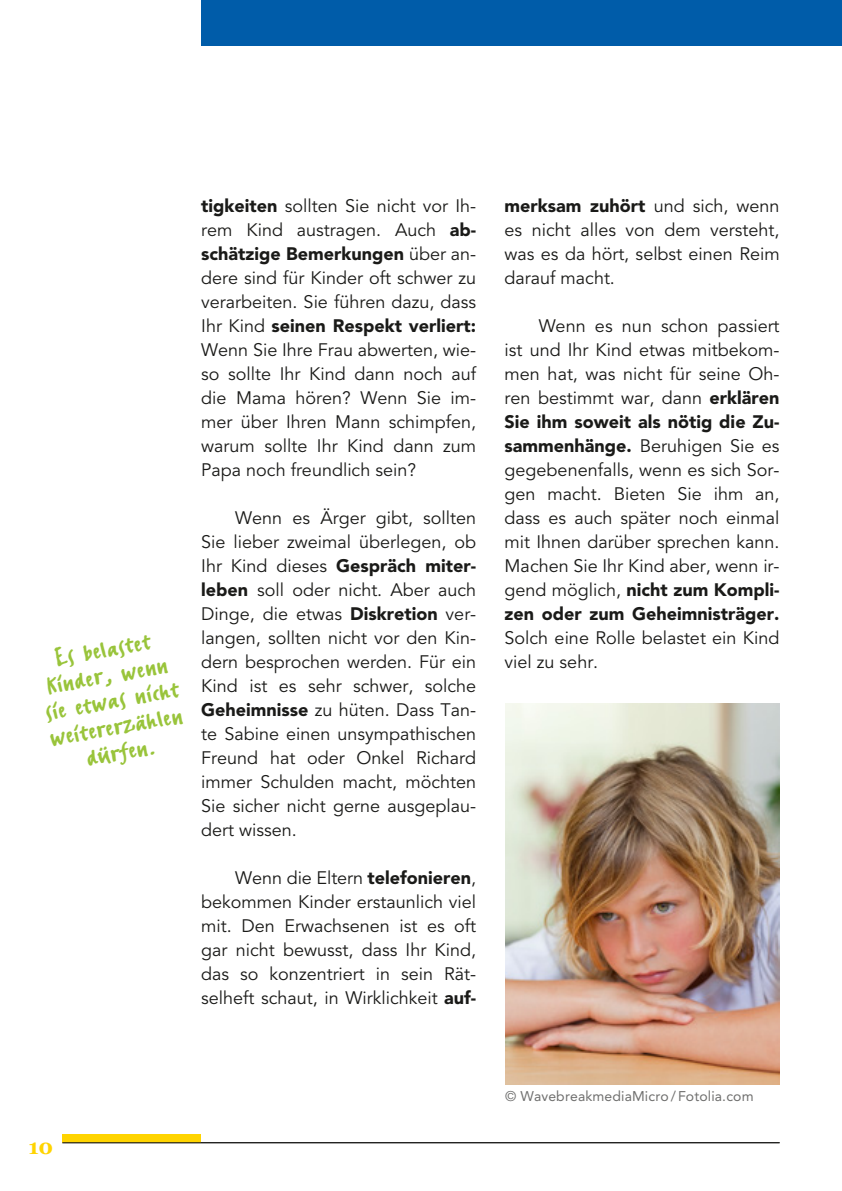
<style>
.page{position:relative;width:842px;height:1191px;background:#fff}
.page>*{position:absolute;margin:0;border:0;box-sizing:border-box;transform-origin:0 0}
.t1{font:28px/26px "FF Erikrighthand";color:#99c43b;text-align:center}
.t2{font:700 21px "Georgia";color:#ffd400}
.t3{font:18px/24px "Avenir";color:#1a1a18;text-align:justify}
.t4{font:14px "Avenir Roman";letter-spacing:.01em;color:#6f6f6e}
.s1{font-weight:900}
</style>
<div class="page">
<div style="left:62px;top:1134px;width:139px;height:8px;background:#ffd400"></div>
<hr style="left:62px;top:1142px;width:718px;height:1px;background:#1a1a18">
<div style="left:201px;top:0;width:641px;height:45px;background:#005ca9"></div>
<img style="left:506px;top:703px;width:274px;height:381px">
<h1 class="t1" style="left:34px;top:648px;width:136px;rotate:-10deg">Es belastet<br>Kinder, wenn sie etwas nicht weitererzählen dürfen.</h1>
<p class="t3" style="left:201px;top:194px;width:277px"><span class="s1">tigkeiten</span> sollten Sie nicht vor Ih&shy;rem Kind austragen. Auch <span class="s1">ab&shy;schätzige Bemerkungen</span> über an&shy;dere sind für Kinder oft schwer zu verarbeiten. Sie führen dazu, dass Ihr Kind <span class="s1">seinen Respekt verliert:<br></span>Wenn Sie Ihre Frau abwerten, wie&shy;so sollte Ihr Kind dann noch auf die Mama hören? Wenn Sie im&shy;mer über Ihren Mann schimpfen, warum sollte Ihr Kind dann zum Papa noch freundlich sein?</p>
<p class="t3" style="left:201px;top:506px;width:276px;text-indent:34px">Wenn es Ärger gibt, sollten Sie lieber zweimal überlegen, ob Ihr Kind dieses <span class="s1">Gespräch miter&shy;leben</span> soll oder nicht. Aber auch Dinge, die etwas <span class="s1">Diskretion</span> ver&shy;langen, sollten nicht vor den Kin&shy;dern besprochen werden. Für ein Kind ist es sehr schwer, solche <span class="s1">Geheimnisse</span> zu hüten. Dass Tan&shy;te Sabine einen unsympathischen Freund hat oder Onkel Richard immer Schulden macht, möchten Sie sicher nicht gerne ausgeplau&shy;dert wissen.</p>
<p class="t3" style="left:201px;top:866px;width:276px;text-indent:34px">Wenn die Eltern <span class="s1">telefonieren</span>, bekommen Kinder erstaunlich viel mit. Den Erwachsenen ist es oft gar nicht bewusst, dass Ihr Kind, das so konzentriert in sein Rät&shy;selheft schaut, in Wirklichkeit <span class="s1">auf-</span></p>
<p class="t3" style="left:505px;top:194px;width:277px"><span class="s1">merksam zuhört</span> und sich, wenn es nicht alles von dem versteht, was es da hört, selbst einen Reim darauf macht.</p>
<p class="t3" style="left:505px;top:314px;width:276px;text-indent:34px">Wenn es nun schon passiert ist und Ihr Kind etwas mitbekom&shy;men hat, was nicht für seine Oh&shy;ren bestimmt war, dann <span class="s1">erklären Sie ihm soweit als nötig die Zu&shy;sammenhänge.</span> Beruhigen Sie es gegebenenfalls, wenn es sich Sor&shy;gen macht. Bieten Sie ihm an, dass es auch später noch einmal mit Ihnen darüber sprechen kann.<br>Machen Sie Ihr Kind aber, wenn ir&shy;gend möglich, <span class="s1">nicht zum Kompli&shy;zen oder zum Geheimnisträger.</span></p>
<p class="t3" style="left:505px;top:626px;width:276px">Solch eine Rolle belastet ein Kind viel zu sehr.</p>
<p class="t2" style="left:28px;top:1131px;width:27px">10</p>
<p class="t4" style="left:505px;top:1088px;width:250px">© WavebreakmediaMicro/ Fotolia.com</p>
</div>
